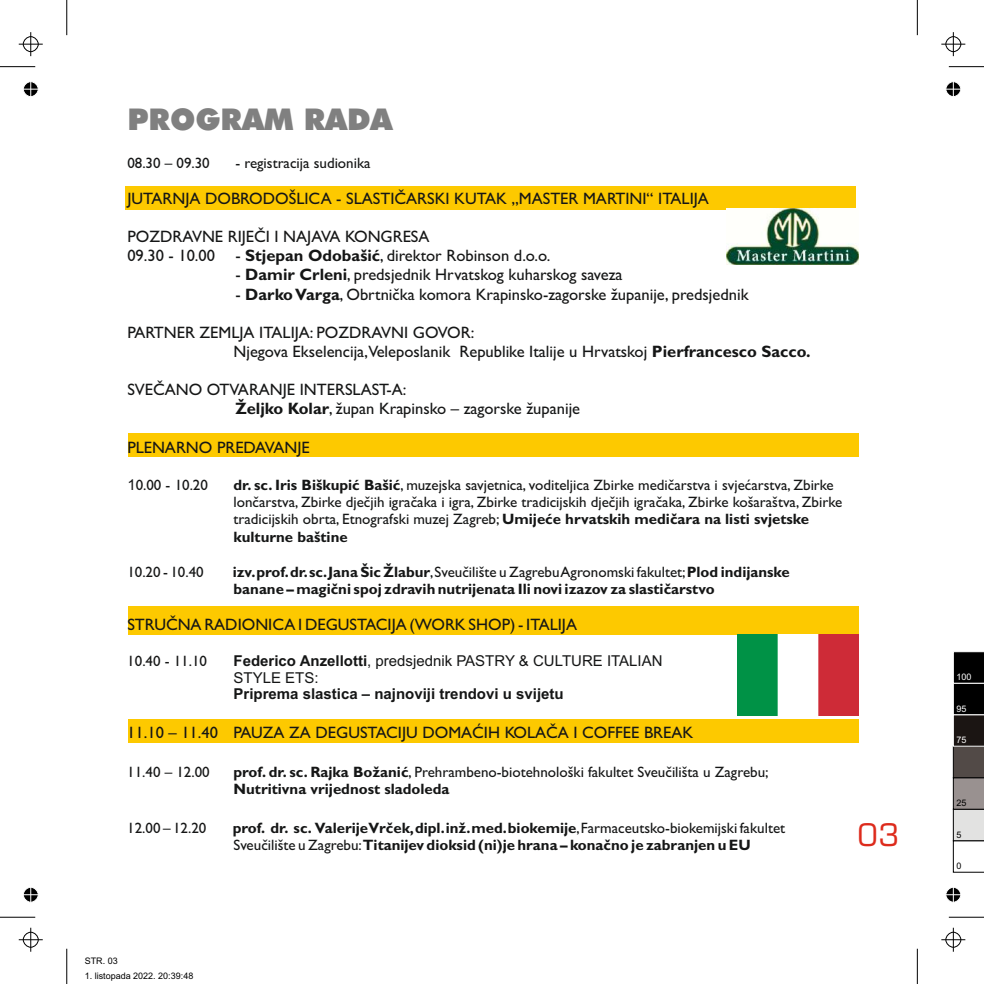
<style>
.page{position:relative;width:984px;height:984px;background:#fff}
.page>*{position:absolute;margin:0;border:0;box-sizing:border-box;transform-origin:0 0}
.t1{font:31.2px "Square 721 BT";color:#dd2b1c}
.t2{font:900 30px "Futura BT";color:#808080}
.t3{font:16.5px/19.2px "Gill Sans";color:#151616}
.t4{font:15px/17.4px "Gill Sans";color:#151616}
.t5{font:700 15px/17.4px "Gill Sans";color:#151616}
.t6{font:15px/17.1px "Arial";color:#151616}
.t7{font:700 15px "Arial";color:#151616}
.t8{font:9px "Arial";color:#000}
.t9{font:9px "Arial";color:#fff}
.s1{font-weight:700}
.s2{font-family:"Arial"}
.s3{font-weight:400}
</style>
<div class="page">
<div style="left:128px;top:433px;width:731px;height:23px;background:#fdc900"></div>
<div style="left:125px;top:187px;width:731px;height:23px;background:#fdc900"></div>
<div style="left:128px;top:720px;width:731px;height:23px;background:#fdc900"></div>
<div style="left:128px;top:606px;width:731px;height:29px;background:#fdc900"></div>
<img style="left:726px;top:209px;width:132px;height:56px">
<img style="left:738px;top:635px;width:121px;height:80px">
<hr style="left:0;top:917px;width:35px;height:1px;background:#000">
<hr style="left:67px;top:949px;width:1px;height:35px;background:#000">
<hr style="left:0;top:66px;width:35px;height:1px;background:#000">
<hr style="left:67px;top:0;width:1px;height:35px;background:#000">
<hr style="left:949px;top:66px;width:35px;height:1px;background:#000">
<hr style="left:917px;top:0;width:1px;height:35px;background:#000">
<hr style="left:949px;top:917px;width:35px;height:1px;background:#000">
<hr style="left:917px;top:949px;width:1px;height:35px;background:#000">
<svg style="left:19px;top:928px;width:24px;height:24px"></svg>
<svg style="left:19px;top:32px;width:24px;height:24px"></svg>
<svg style="left:941px;top:32px;width:24px;height:24px"></svg>
<svg style="left:941px;top:928px;width:24px;height:24px"></svg>
<svg style="left:23px;top:887px;width:16px;height:16px"></svg>
<svg style="left:23px;top:81px;width:16px;height:16px"></svg>
<svg style="left:946px;top:81px;width:15px;height:16px"></svg>
<svg style="left:946px;top:887px;width:15px;height:16px"></svg>
<svg style="left:953px;top:651px;width:31px;height:221px;background:#6b6867"></svg>
<h2 class="t2" style="left:127px;top:107px;width:267px">PROGRAM RADA</h2>
<p class="t4" style="left:127px;top:156px;width:84px">08.30 – 09.30</p>
<p class="t4" style="left:235px;top:156px;width:137px">- registracija sudionika</p>
<p class="t3" style="left:127px;top:190px;width:583px">JUTARNJA DOBRODOŠLICA - SLASTIČARSKI KUTAK „MASTER MARTINI“ ITALIJA</p>
<p class="t3" style="left:127px;top:229px;width:425px">POZDRAVNE RIJEČI I NAJAVA KONGRESA<br>09.30 - 10.00 - <span class="s1">Stjepan Odobašić</span>, direktor Robinson d.o.o.</p>
<p class="t3" style="left:235px;top:267px;width:389px">- <span class="s1">Damir Crleni</span>, predsjednik Hrvatskog kuharskog saveza</p>
<p class="t3" style="left:235px;top:286px;width:515px">- <span class="s1">Darko Varga</span>, Obrtnička komora Krapinsko-zagorske županije, predsjednik</p>
<p class="t3" style="left:234px;top:324px;width:578px;text-indent:-106px">PARTNER ZEMLJA ITALIJA: POZDRAVNI GOVOR:<br>Njegova Ekselencija,Veleposlanik Republike Italije u Hrvatskoj <span class="s1">Pierfrancesco Sacco.</span></p>
<p class="t3" style="left:235px;top:382px;width:346px;text-indent:-108px">SVEČANO OTVARANJE INTERSLAST-A:<br><span class="s1">Željko Kolar</span>, župan Krapinsko – zagorske županije</p>
<p class="t3" style="left:127px;top:439px;width:184px">PLENARNO PREDAVANJE</p>
<p class="t4" style="left:127px;top:477px;width:82px"><span class="s2">1</span>0.00 - 10.20</p>
<p class="t4" style="left:234px;top:477px;width:610px"><span class="s1">dr. sc. Iris Biškupić Bašić</span>, muzejska savjetnica, voditeljica Zbirke medičarstva i svjećarstva, Zbirke lončarstva, Zbirke dječjih igračaka i igra, Zbirke tradicijskih dječjih igračaka, Zbirke košaraštva, Zbirke tradicijskih obrta, Etnografski muzej Zagreb; <span class="s1">Umijeće hrvatskih medičara na listi svjetske kulturne baštine</span></p>
<p class="t4" style="left:127px;top:564px;width:78px">10.20 - 10.40</p>
<p class="t5" style="left:233px;top:564px;width:558px">izv.prof.dr.sc.Jana Šic Žlabur<span class="s3">,Sveučilište u Zagrebu Agronomski fakultet;</span>Plod indijanske banane – magični spoj zdravih nutrijenata Ili novi izazov za slastičarstvo</p>
<p class="t3" style="left:127px;top:617px;width:451px">STRUČNA RADIONICA I DEGUSTACIJA (WORK SHOP) - ITALIJA</p>
<p class="t4" style="left:127px;top:653px;width:81px">10.40 - 11.10</p>
<p class="t6" style="left:234px;top:653px;width:430px"><span class="s1">Federico Anzellotti</span>, predsjednik PASTRY &amp; CULTURE ITALIAN<br>STYLE ETS:</p>
<p class="t7" style="left:234px;top:688px;width:332px">Priprema slastica – najnoviji trendovi u svijetu</p>
<p class="t3" style="left:127px;top:724px;width:567px">11.10 – 11.40 PAUZA ZA DEGUSTACIJU DOMAĆIH KOLAČA I COFFEE BREAK</p>
<p class="t4" style="left:127px;top:764px;width:84px">11.40 – 12.00</p>
<p class="t4" style="left:234px;top:764px;width:537px"><span class="s1">prof. dr. sc. Rajka Božanić</span>, Prehrambeno-biotehnološki fakultet Sveučilišta u Zagrebu;<br><span class="s1">Nutritivna vrijednost sladoleda</span></p>
<p class="t4" style="left:127px;top:821px;width:81px">12.00 – 12.20</p>
<p class="t5" style="left:233px;top:821px;width:554px">prof. dr. sc. Valerije Vrček,dipl.inž.med.biokemije<span class="s3">,Farmaceutsko-biokemijski fakultet<br>Sveučilište u Zagrebu:</span>Titanijev dioksid (ni)je hrana – konačno je zabranjen u EU</p>
<h1 class="t1" style="left:857px;top:822px;width:44px">03</h1>
<p class="t8" style="left:85px;top:957px;width:35px">STR. 03</p>
<p class="t8" style="left:85px;top:972px;width:110px">1. listopada 2022. 20:39:48</p>
<p class="t9" style="left:956px;top:674px;width:17px">100</p>
<p class="t9" style="left:956px;top:705px;width:12px">95</p>
<p class="t9" style="left:956px;top:737px;width:12px">75</p>
<p class="t8" style="left:956px;top:800px;width:12px">25</p>
<p class="t8" style="left:956px;top:831px;width:7px">5</p>
<p class="t8" style="left:956px;top:863px;width:7px">0</p>
</div>
